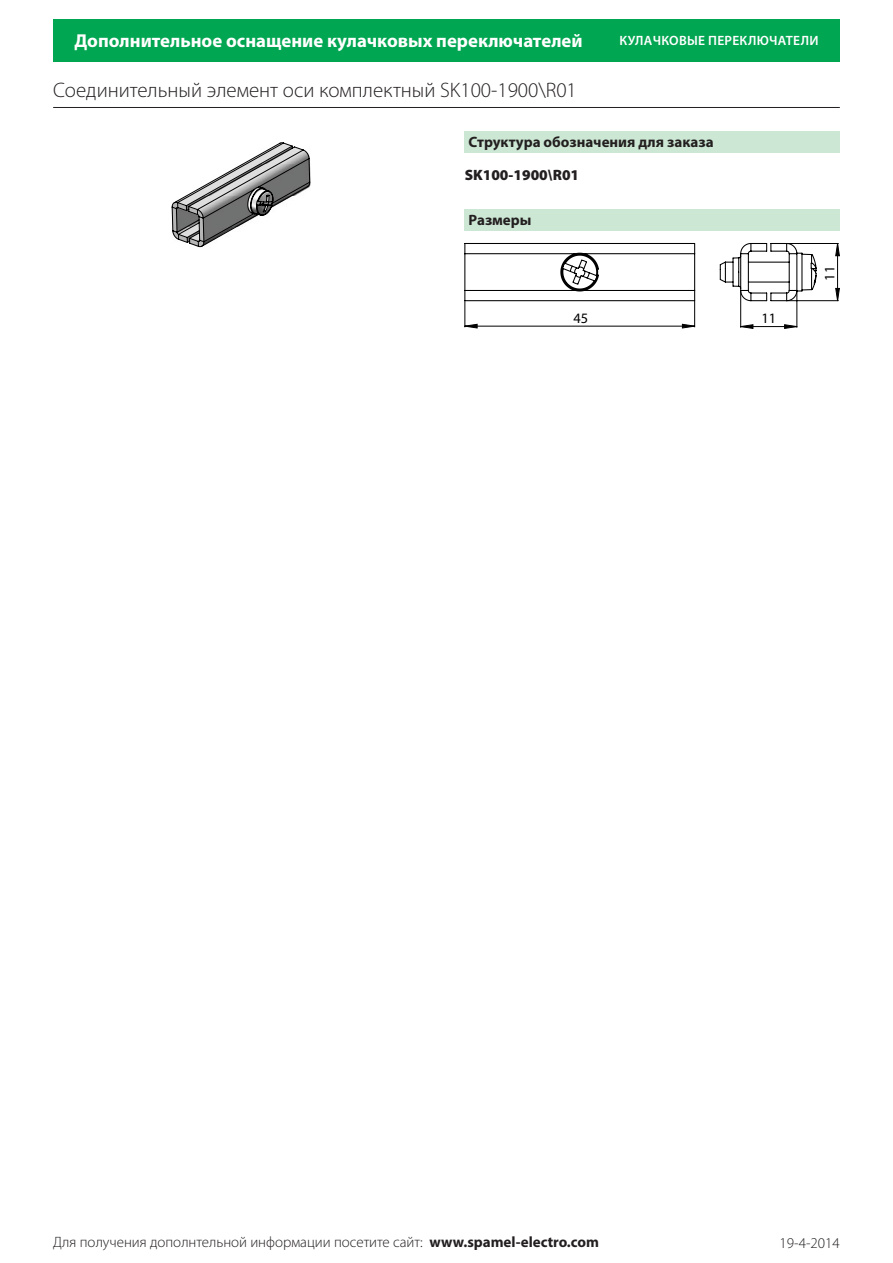
<style>
.page{position:relative;width:893px;height:1263px;background:#fff}
.page>*{position:absolute;margin:0;border:0;box-sizing:border-box;transform-origin:0 0}
.t1{font:300 21px "Myriad Pro";color:#231f20}
.t2{font:700 18.75px "Myriad Pro";color:#fff}
.t3{font:300 15px "Myriad Pro";color:#231f20}
.Überschrift{font:700 15px "Myriad Pro";color:#231f20}
.TS_Bestellschlüssel{font:900 15px "Myriad Pro";color:#231f20}
.Cecha_Wymiary{font:14.4px "Arial";color:#010101}
.t4{font:600 13.5px "Myriad Pro";letter-spacing:.02em;color:#fff}
.s1{font-weight:700}
</style>
<div class="page">
<div style="left:53px;top:19px;width:787px;height:43px;background:#00a651"></div>
<svg style="left:171px;top:142px;width:140px;height:105px"></svg>
<div style="left:464px;top:131px;width:376px;height:21px;background:#cce7d3"></div>
<div style="left:464px;top:209px;width:376px;height:21px;background:#cce7d3"></div>
<svg style="left:464px;top:243px;width:376px;height:86px"></svg>
<hr style="left:53px;top:107px;width:787px;height:1px;background:#231f20">
<p class="t2" style="left:74px;top:29px;width:510px">Дополнительное оснащение кулачковых переключателей</p>
<p class="t4" style="left:619px;top:32px;width:201px">КУЛАЧКОВЫЕ ПЕРЕКЛЮЧАТЕЛИ</p>
<p class="t1" style="left:53px;top:78px;width:525px">Соединительный элемент оси комплектный SK100-1900\R01</p>
<p class="Überschrift" style="left:469px;top:132px;width:247px">Структура обозначения для заказа</p>
<p class="TS_Bestellschlüssel" style="left:465px;top:165px;width:116px">SK100-1900\R01</p>
<p class="Überschrift" style="left:469px;top:210px;width:64px">Размеры</p>
<p class="Cecha_Wymiary" style="left:574px;top:309px;width:16px">45</p>
<p class="Cecha_Wymiary" style="left:761px;top:310px;width:16px">11</p>
<p class="Cecha_Wymiary" style="left:821px;top:281px;width:16px;rotate:-90deg">11</p>
<p class="t3" style="left:53px;top:1234px;width:547px">Для получения дополнтельной информации посетите сайт: <span class="s1">www.spamel-electro.com</span></p>
<p class="t3" style="left:780px;top:1234px;width:62px">19-4-2014</p>
</div>
